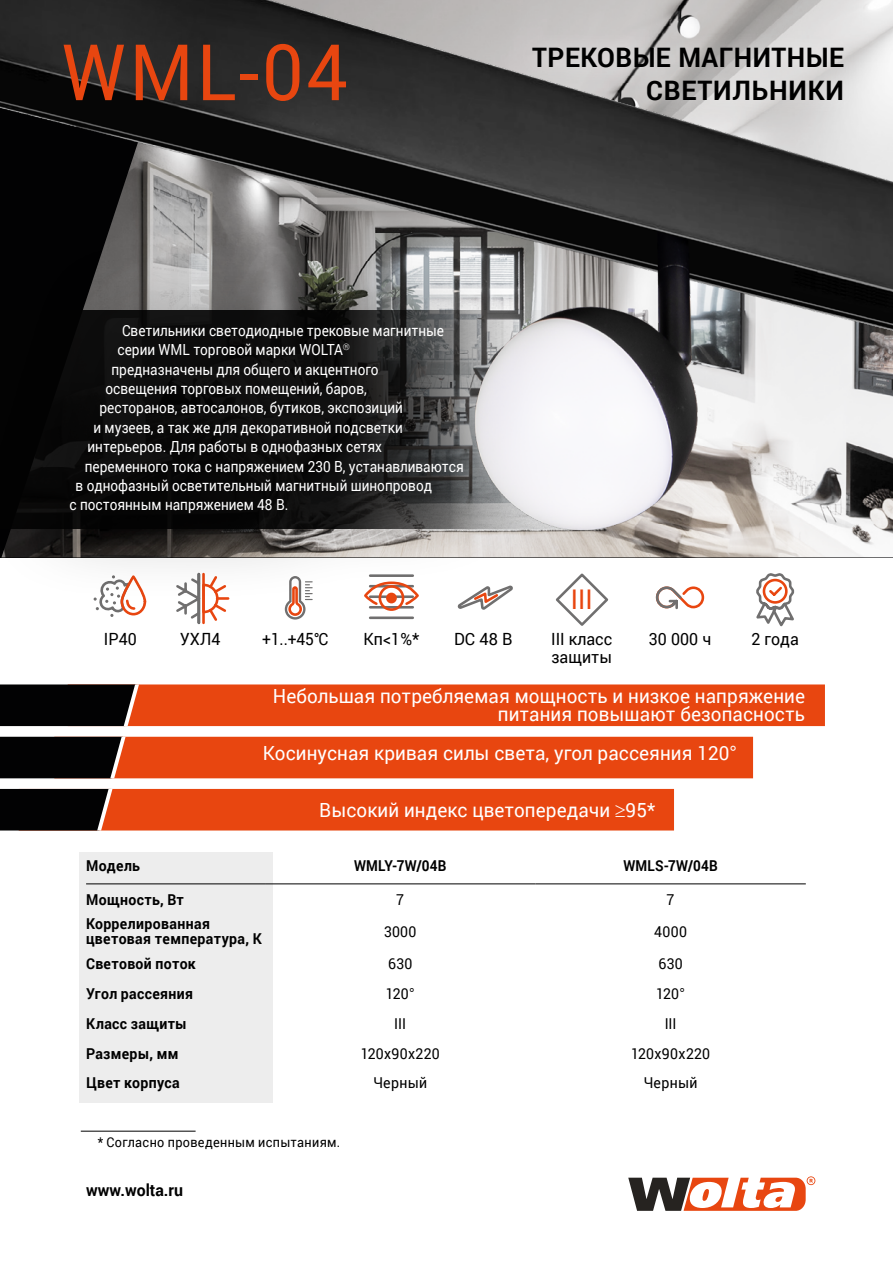
<style>
.page{position:relative;width:893px;height:1263px;background:#fff}
.page>*{position:absolute;margin:0;border:0;box-sizing:border-box;transform-origin:0 0}
.t1{font:78px "Roboto";color:#e84610;scale:.94 1}
.t2{font:27.15px "Helvetica C";color:#e84610;scale:.96 1}
.t3{font:700 26.85px/32.2px "Roboto";letter-spacing:.02em;color:#000;text-align:right}
.t4{font:19.5px/18.5px "Roboto";letter-spacing:.005em;color:#fff;text-align:right}
.t5{font:16.8px "Roboto";letter-spacing:.005em;color:#000;scale:.95 1}
.t6{font:16.8px "Roboto";letter-spacing:.005em;color:#000;scale:.93 1}
.t7{font:16.8px "Roboto";letter-spacing:.005em;color:#000}
.t8{font:700 16.5px "Roboto";color:#000;scale:.96 1}
.t9{font:15.3px "Roboto";color:#fff;scale:.89 1}
.t10{font:700 15px/15px "Roboto";letter-spacing:.025em;color:#000;scale:.94 1}
.t11{font:15px "Roboto";letter-spacing:.02em;color:#000;scale:.94 1}
.t12{font:700 15px "Roboto";letter-spacing:.025em;color:#000;scale:.9 1}
.t13{font:13.5px "Roboto";letter-spacing:.025em;color:#000;scale:.94 1}
.s1{font-family:"Arial"}
</style>
<div class="page">
<svg style="left:628px;top:1176px;width:187px;height:35px"></svg>
<div style="left:19px;top:789px;width:655px;height:41px;background:#e84610"></div>
<div style="left:54px;top:737px;width:699px;height:41px;background:#e84610"></div>
<svg style="left:0;top:737px;width:126px;height:41px;background:#140d0b"></svg>
<div style="left:68px;top:684px;width:757px;height:42px;background:#e84610"></div>
<svg style="left:0;top:684px;width:139px;height:42px;background:#150e0c"></svg>
<svg style="left:0;top:789px;width:112px;height:41px;background:#150d0c"></svg>
<hr style="left:81px;top:1131px;width:115px;height:1px;background:#000">
<div style="left:80px;top:852px;width:193px;height:251px;background:#ededed"></div>
<hr style="left:86px;top:883px;width:179px;height:1px;background:#000">
<hr style="left:265px;top:883px;width:270px;height:1px;background:#000">
<hr style="left:535px;top:883px;width:271px;height:1px;background:#000">
<img style="left:0;top:0;width:893px;height:625px">
<h1 class="t1" style="left:62px;top:27px;width:306px">WML-04</h1>
<h3 class="t3" style="left:532px;top:42px;width:313px">ТРЕКОВЫЕ МАГНИТНЫЕ<br>СВЕТИЛЬНИКИ</h3>
<p class="t9" style="left:122px;top:322px;width:363px">Светильники светодиодные трековые магнитные</p>
<p class="t9" style="left:118px;top:341px;width:263px">серии WML торговой марки WOLTA<sup>®</sup></p>
<p class="t9" style="left:112px;top:360px;width:302px">предназначены для общего и акцентного</p>
<p class="t9" style="left:106px;top:380px;width:295px">освещения торговых помещений, баров,</p>
<p class="t9" style="left:100px;top:399px;width:342px">ресторанов, автосалонов, бутиков, экспозиций</p>
<p class="t9" style="left:94px;top:418px;width:349px">и музеев, а так же для декоративной подсветки</p>
<p class="t9" style="left:88px;top:438px;width:332px">интерьеров. Для работы в однофазных сетях</p>
<p class="t9" style="left:85px;top:457px;width:427px">переменного тока с напряжением 230 В, устанавливаются</p>
<p class="t9" style="left:76px;top:476px;width:402px">в однофазный осветительный магнитный шинопровод</p>
<p class="t9" style="left:70px;top:496px;width:247px">c постоянным напряжением 48 В.</p>
<h2 class="t2" style="left:571px;top:584px;width:24px">III</h2>
<p class="t5" style="left:104px;top:630px;width:36px">IP40</p>
<p class="t5" style="left:180px;top:630px;width:45px">УХЛ4</p>
<p class="t6" style="left:262px;top:630px;width:72px">+1..+45°С</p>
<p class="t5" style="left:364px;top:630px;width:60px">Кп&lt;1%*</p>
<p class="t7" style="left:454px;top:630px;width:60px">DC 48 В</p>
<p class="t5" style="left:551px;top:630px;width:66px">III класс</p>
<p class="t5" style="left:649px;top:630px;width:67px">30 000 ч</p>
<p class="t5" style="left:751px;top:630px;width:51px">2 года</p>
<p class="t5" style="left:551px;top:648px;width:65px">защиты</p>
<p class="t4" style="left:273px;top:687px;width:534px">Небольшая потребляемая мощность и низкое напряжение питания повышают безопасность</p>
<p class="t4" style="left:263px;top:744px;width:476px">Косинусная кривая силы света, угол рассеяния 120<span class="s1">°</span></p>
<p class="t4" style="left:319px;top:801px;width:338px">Высокий индекс цветопередачи ≥95*</p>
<p class="t10" style="left:86px;top:858px;width:59px">Модель</p>
<p class="t12" style="left:354px;top:856px;width:104px">WMLY-7W/04B</p>
<p class="t12" style="left:623px;top:856px;width:107px">WMLS-7W/04B</p>
<p class="t10" style="left:86px;top:892px;width:106px">Мощность, Вт</p>
<p class="t11" style="left:396px;top:890px;width:10px">7</p>
<p class="t11" style="left:667px;top:890px;width:10px">7</p>
<p class="t10" style="left:86px;top:916px;width:189px">Коррелированная цветовая температура, К</p>
<p class="t11" style="left:384px;top:923px;width:36px">3000</p>
<p class="t11" style="left:654px;top:923px;width:36px">4000</p>
<p class="t10" style="left:86px;top:956px;width:118px">Световой поток</p>
<p class="t11" style="left:388px;top:955px;width:27px">630</p>
<p class="t11" style="left:658px;top:955px;width:27px">630</p>
<p class="t10" style="left:86px;top:986px;width:115px">Угол рассеяния</p>
<p class="t11" style="left:386px;top:985px;width:32px">120<span class="s1">°</span></p>
<p class="t11" style="left:656px;top:985px;width:32px">120<span class="s1">°</span></p>
<p class="t10" style="left:86px;top:1016px;width:109px">Класс защиты</p>
<p class="t11" style="left:394px;top:1014px;width:14px">III</p>
<p class="t11" style="left:665px;top:1014px;width:14px">III</p>
<p class="t10" style="left:86px;top:1046px;width:100px">Размеры, мм</p>
<p class="t11" style="left:361px;top:1044px;width:86px">120х90х220</p>
<p class="t11" style="left:631px;top:1044px;width:86px">120х90х220</p>
<p class="t10" style="left:86px;top:1075px;width:101px">Цвет корпуса</p>
<p class="t11" style="left:373px;top:1074px;width:59px">Черный</p>
<p class="t11" style="left:644px;top:1074px;width:59px">Черный</p>
<p class="t13" style="left:98px;top:1135px;width:259px">* Согласно проведенным испытаниям.</p>
<p class="t8" style="left:86px;top:1181px;width:103px">www.wolta.ru</p>
</div>
